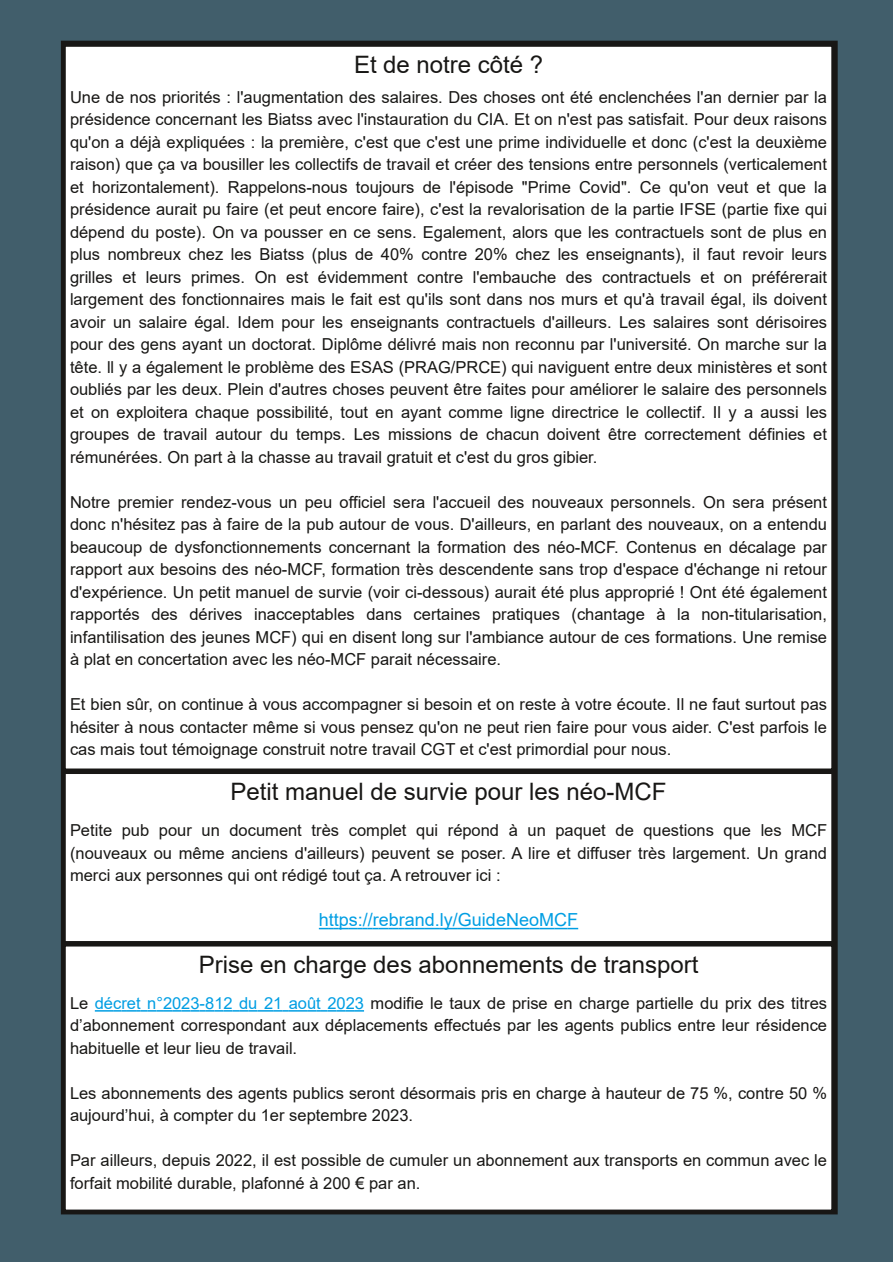
<style>
.page{position:relative;width:893px;height:1263px;background:#fff}
.page>*{position:absolute;margin:0;border:0;box-sizing:border-box;transform-origin:0 0}
.t1{font:24px "Arial";color:#181715}
.t2{font:18px "Arial";color:#009ee3}
.t3{font:16.5px/22.5px "Arial";color:#181715;text-align:justify}
.s1{color:#009ee3}
</style>
<div class="page">
<div style="left:0;top:0;width:893px;height:1262px;background:#415e6b"></div>
<div style="left:63px;top:43px;width:773px;height:1169px;background:#fff"></div>
<div style="left:61px;top:43px;width:774px;height:730px;border:4px solid #181715"></div>
<svg style="left:95px;top:1010px;width:269px;height:1px"></svg>
<div style="left:61px;top:942px;width:774px;height:272px;border:4px solid #181715"></div>
<svg style="left:319px;top:928px;width:259px;height:1px"></svg>
<div style="left:61px;top:770px;width:774px;height:175px;border:4px solid #181715"></div>
<h1 class="t1" style="left:354px;top:51px;width:190px">Et de notre côté ?</h1>
<p class="t3" style="left:70px;top:86px;width:759px">Une de nos priorités : l'augmentation des salaires. Des choses ont été enclenchées l'an dernier par la présidence concernant les Biatss avec l'instauration du CIA. Et on n'est pas satisfait. Pour deux raisons qu'on a déjà expliquées : la première, c'est que c'est une prime individuelle et donc (c'est la deuxième raison) que ça va bousiller les collectifs de travail et créer des tensions entre personnels (verticalement et horizontalement). Rappelons-nous toujours de l'épisode "Prime Covid". Ce qu'on veut et que la présidence aurait pu faire (et peut encore faire), c'est la revalorisation de la partie IFSE (partie fixe qui dépend du poste). On va pousser en ce sens. Egalement, alors que les contractuels sont de plus en plus nombreux chez les Biatss (plus de 40% contre 20% chez les enseignants), il faut revoir leurs grilles et leurs primes. On est évidemment contre l'embauche des contractuels et on préférerait largement des fonctionnaires mais le fait est qu'ils sont dans nos murs et qu'à travail égal, ils doivent avoir un salaire égal. Idem pour les enseignants contractuels d'ailleurs. Les salaires sont dérisoires pour des gens ayant un doctorat. Diplôme délivré mais non reconnu par l'université. On marche sur la tête. ll y a également le problème des ESAS (PRAG/PRCE) qui naviguent entre deux ministères et sont oubliés par les deux. Plein d'autres choses peuvent être faites pour améliorer le salaire des personnels et on exploitera chaque possibilité, tout en ayant comme ligne directrice le collectif. Il y a aussi les groupes de travail autour du temps. Les missions de chacun doivent être correctement définies et rémunérées. On part à la chasse au travail gratuit et c'est du gros gibier.</p>
<p class="t3" style="left:70px;top:491px;width:759px">Notre premier rendez-vous un peu officiel sera l'accueil des nouveaux personnels. On sera présent donc n'hésitez pas à faire de la pub autour de vous. D'ailleurs, en parlant des nouveaux, on a entendu beaucoup de dysfonctionnements concernant la formation des néo-MCF. Contenus en décalage par rapport aux besoins des néo-MCF, formation très descendente sans trop d'espace d'échange ni retour d'expérience. Un petit manuel de survie (voir ci-dessous) aurait été plus approprié ! Ont été également rapportés des dérives inacceptables dans certaines pratiques (chantage à la non-titularisation, infantilisation des jeunes MCF) qui en disent long sur l'ambiance autour de ces formations. Une remise à plat en concertation avec les néo-MCF parait nécessaire.</p>
<p class="t3" style="left:70px;top:693px;width:759px">Et bien sûr, on continue à vous accompagner si besoin et on reste à votre écoute. Il ne faut surtout pas hésiter à nous contacter même si vous pensez qu'on ne peut rien faire pour vous aider. C'est parfois le cas mais tout témoignage construit notre travail CGT et c'est primordial pour nous.</p>
<h1 class="t1" style="left:231px;top:778px;width:437px">Petit manuel de survie pour les néo-MCF</h1>
<p class="t3" style="left:70px;top:819px;width:759px">Petite pub pour un document très complet qui répond à un paquet de questions que les MCF (nouveaux ou même anciens d'ailleurs) peuvent se poser. A lire et diffuser très largement. Un grand merci aux personnes qui ont rédigé tout ça. A retrouver ici :</p>
<p class="t2" style="left:319px;top:910px;width:261px">https://rebrand.ly/GuideNeoMCF</p>
<h1 class="t1" style="left:199px;top:951px;width:501px">Prise en charge des abonnements de transport</h1>
<p class="t3" style="left:70px;top:991px;width:759px">Le <span class="s1">décret n°2023-812 du 21 août 2023</span> modifie le taux de prise en charge partielle du prix des titres d’abonnement correspondant aux déplacements effectués par les agents publics entre leur résidence habituelle et leur lieu de travail.</p>
<p class="t3" style="left:70px;top:1081px;width:758px">Les abonnements des agents publics seront désormais pris en charge à hauteur de 75 %, contre 50 % aujourd’hui, à compter du 1er septembre 2023.</p>
<p class="t3" style="left:70px;top:1149px;width:759px">Par ailleurs, depuis 2022, il est possible de cumuler un abonnement aux transports en commun avec le forfait mobilité durable, plafonné à 200 € par an.</p>
</div>
